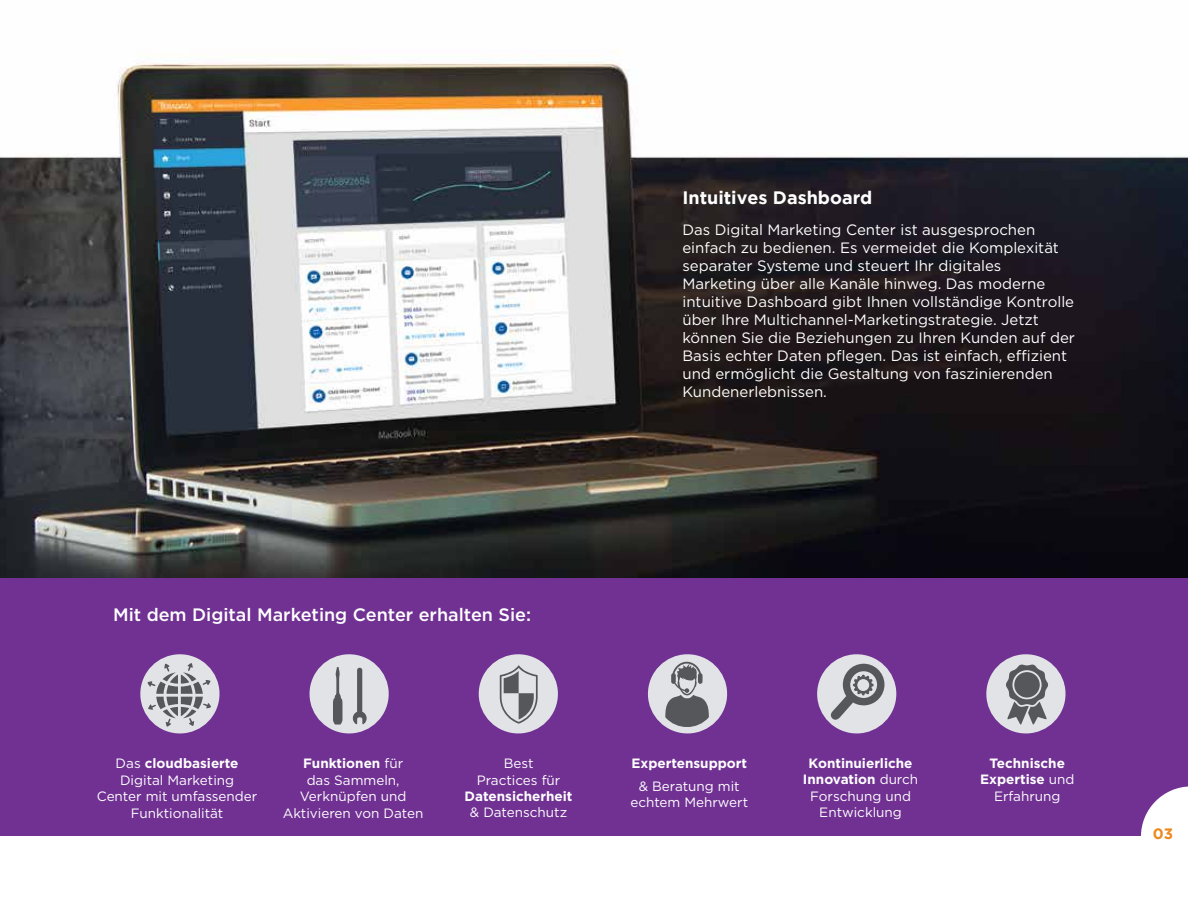
<style>
.page{position:relative;width:1188px;height:918px;background:#fff}
.page>*{position:absolute;margin:0;border:0;box-sizing:border-box;transform-origin:0 0}
.t1{font:500 18px "Gotham";color:#fff}
.t2{font:700 18px "Gotham";color:#fff}
.t3{font:15px/18px "Gotham";color:#fff}
.t4{font:700 15px "Gotham";color:#ec881d}
.t5{font:13.5px/16.5px "Gotham";color:#fff;text-align:center}
.t6{font:700 13.5px/16.5px "Gotham";color:#fff;text-align:center}
.s1{font-weight:700}
.s2{font-weight:400}
</style>
<div class="page">
<img style="left:0;top:50px;width:1188px;height:528px">
<div style="left:0;top:578px;width:1188px;height:258px;background:#703193"></div>
<svg style="left:648px;top:654px;width:80px;height:80px"></svg>
<svg style="left:1141px;top:786px;width:47px;height:50px"></svg>
<svg style="left:309px;top:654px;width:80px;height:80px"></svg>
<svg style="left:478px;top:654px;width:80px;height:80px"></svg>
<svg style="left:817px;top:654px;width:80px;height:80px"></svg>
<svg style="left:986px;top:654px;width:80px;height:80px"></svg>
<div style="left:1014px;top:672px;width:26px;height:26px;background:#55575a;border-radius:50%"></div>
<svg style="left:140px;top:654px;width:80px;height:80px"></svg>
<p class="t2" style="left:682px;top:188px;width:191px">Intuitives Dashboard</p>
<p class="t3" style="left:682px;top:221px;width:394px">Das Digital Marketing Center ist ausgesprochen einfach zu bedienen. Es vermeidet die Komplexität separater Systeme und steuert Ihr digitales Marketing über alle Kanäle hinweg. Das moderne intuitive Dashboard gibt Ihnen vollständige Kontrolle über Ihre Multichannel-Marketingstrategie. Jetzt können Sie die Beziehungen zu Ihren Kunden auf der Basis echter Daten pflegen. Das ist einfach, effizient und ermöglicht die Gestaltung von faszinierenden Kundenerlebnissen.</p>
<p class="t1" style="left:113px;top:602px;width:419px">Mit dem Digital Marketing Center erhalten Sie:</p>
<p class="t5" style="left:97px;top:755px;width:162px">Das <span class="s1">cloudbasierte<br></span>Digital Marketing<br>Center mit umfassender<br>Funktionalität</p>
<p class="t5" style="left:283px;top:755px;width:142px"><span class="s1">Funktionen</span> für<br>das Sammeln,<br>Verknüpfen und<br>Aktivieren von Daten</p>
<p class="t5" style="left:477px;top:755px;width:85px">Best<br>Practices für</p>
<p class="t6" style="left:465px;top:788px;width:109px">Datensicherheit</p>
<p class="t5" style="left:470px;top:804px;width:99px">&amp; Datenschutz</p>
<p class="t6" style="left:631px;top:755px;width:117px">Expertensupport</p>
<p class="t5" style="left:630px;top:778px;width:119px">&amp; Beratung mit echtem Mehrwert</p>
<p class="t5" style="left:803px;top:755px;width:117px"><span class="s1">Kontinuierliche<br>Innovation</span> durch<br>Forschung und<br>Entwicklung</p>
<p class="t6" style="left:980px;top:755px;width:96px">Technische<br>Expertise <span class="s2">und<br>Erfahrung</span></p>
<p class="t4" style="left:1153px;top:825px;width:22px">03</p>
</div>
